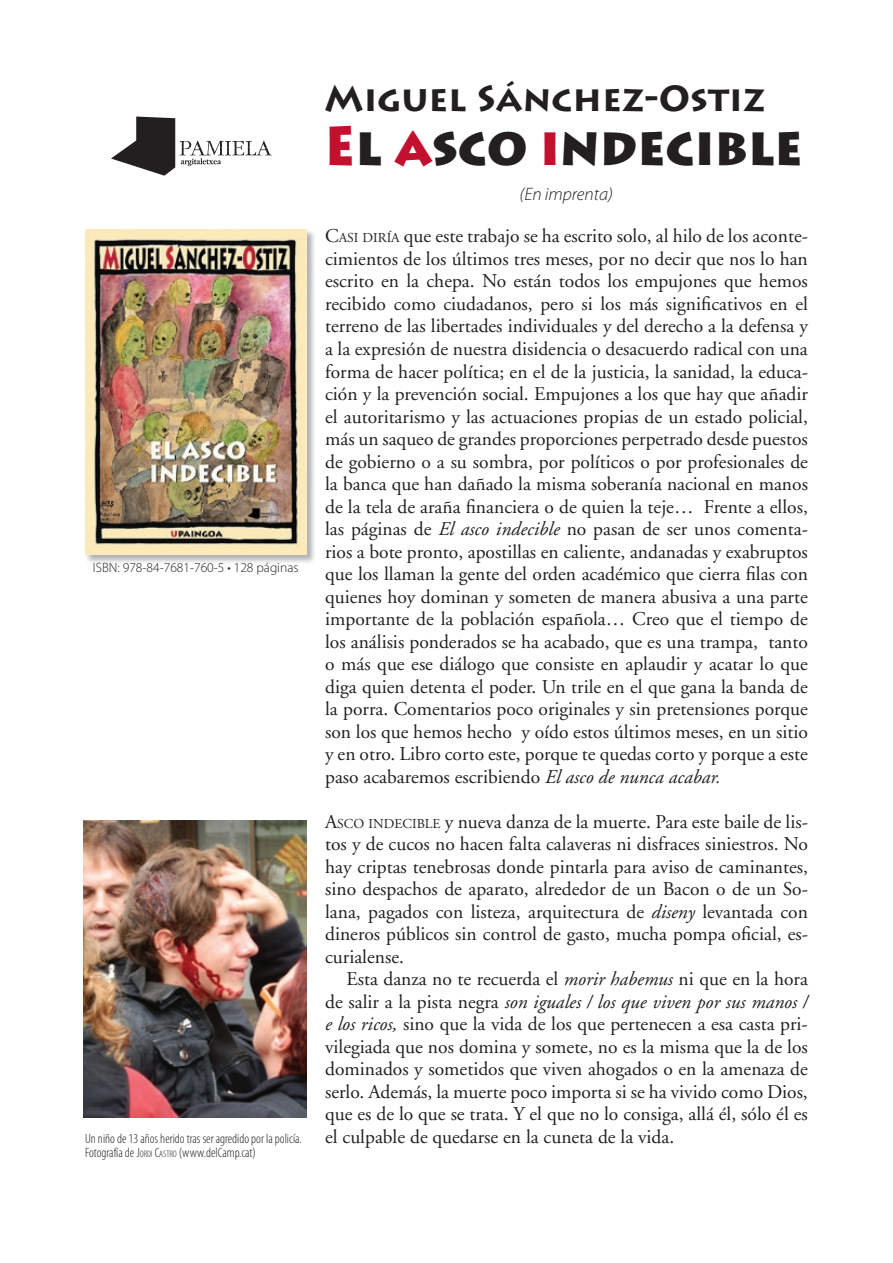
<style>
.page{position:relative;width:893px;height:1263px;background:#fff}
.page>*{position:absolute;margin:0;border:0;box-sizing:border-box;transform-origin:0 0}
.t1{font:900 54px "Lithos Pro";color:#231f20;scale:.92 1}
.t2{font:700 36px "Lithos Pro";color:#231f20}
.t3{font:19.5px/22.5px "Adobe Garamond";color:#231f20;text-align:justify}
.t4{font:italic 300 18px "Myriad Pro";color:#231f20}
.t5{font:300 condensed 13.5px/13.5px "Myriad Pro";color:#231f20}
.t6{font:300 13.5px "Myriad Pro";color:#231f20}
.s1{font-style:inherit}
.s2{font-size:9.45px}
.s3{color:#c3102f}
.s4{font-size:13.65px}
.s5{font-style:italic}
</style>
<div class="page">
<img style="left:85px;top:229px;width:229px;height:334px">
<img style="left:85px;top:230px;width:221px;height:325px">
<img style="left:84px;top:821px;width:222px;height:296px">
<svg style="left:111px;top:117px;width:161px;height:59px"></svg>
<p class="t6" style="left:93px;top:560px;width:207px">ISBN: 978-84-7681-760-5 • 128 páginas</p>
<p class="t5" style="left:85px;top:1132px;width:218px">Un niño de 13 años herido tras ser agredido por la policía.<br>Fotografía de <span class="s1">J</span><span class="s2">ORDI</span> <span class="s1">C</span><span class="s2">ASTRO</span> <span class="s1">(</span>www<span class="s1">.</span>delCamp.cat)</p>
<h2 class="t2" style="left:325px;top:77px;width:443px">Miguel Sánchez-Ostiz</h2>
<h1 class="t1" style="left:325px;top:113px;width:521px"><span class="s3">E</span>l <span class="s3">a</span>sco <span class="s3">i</span>ndecible</h1>
<p class="t4" style="left:520px;top:183px;width:95px">(En imprenta)</p>
<p class="t3" style="left:325px;top:226px;width:484px"><span class="s1">C</span><span class="s4">ASI DIRÍA</span> que este trabajo se ha escrito solo, al hilo de los aconte&shy;cimientos de los últimos tres meses, por no decir que nos lo han escrito en la chepa. No están todos los empujones que hemos recibido como ciudadanos, pero si los más significativos en el terreno de las libertades individuales y del derecho a la defensa y a la expresión de nuestra disidencia o desacuerdo radical con una forma de hacer política; en el de la justicia, la sanidad, la educa&shy;ción y la prevención social. Empujones a los que hay que añadir el autoritarismo y las actuaciones propias de un estado policial, más un saqueo de grandes proporciones perpetrado desde puestos de gobierno o a su sombra, por políticos o por profesionales de la banca que han dañado la misma soberanía nacional en manos de la tela de araña financiera o de quien la teje… Frente a ellos, las páginas de <span class="s5">El asco indecible</span> no pasan de ser unos comenta&shy;rios a bote pronto, apostillas en caliente, andanadas y exabruptos que los llaman la gente del orden académico que cierra filas con quienes hoy dominan y someten de manera abusiva a una parte importante de la población española… Creo que el tiempo de los análisis ponderados se ha acabado, que es una trampa, tanto o más que ese diálogo que consiste en aplaudir y acatar lo que diga quien detenta el poder. Un trile en el que gana la banda de la porra. Comentarios poco originales y sin pretensiones porque son los que hemos hecho y oído estos últimos meses, en un sitio y en otro. Libro corto este, porque te quedas corto y porque a este paso acabaremos escribiendo <span class="s5">El asco de nunca acabar.</span></p>
<p class="t3" style="left:325px;top:811px;width:484px"><span class="s1">A</span><span class="s4">SCO INDECIBLE</span> y nueva danza de la muerte. Para este baile de lis&shy;tos y de cucos no hacen falta calaveras ni disfraces siniestros. No hay criptas tenebrosas donde pintarla para aviso de caminantes, sino despachos de aparato, alrededor de un Bacon o de un So&shy;lana, pagados con listeza, arquitectura de <span class="s5">diseny</span> levantada con dineros públicos sin control de gasto, mucha pompa oficial, es&shy;curialense.</p>
<p class="t3" style="left:325px;top:968px;width:484px;text-indent:21px">Esta danza no te recuerda el <span class="s5">morir habemus</span> ni que en la hora de salir a la pista negra <span class="s5">son iguales / los que viven por sus manos / e los ricos,</span> sino que la vida de los que pertenecen a esa casta pri&shy;vilegiada que nos domina y somete, no es la misma que la de los dominados y sometidos que viven ahogados o en la amenaza de serlo. Además, la muerte poco importa si se ha vivido como Dios, que es de lo que se trata. Y el que no lo consiga, allá él, sólo él es el culpable de quedarse en la cuneta de la vida.</p>
</div>
